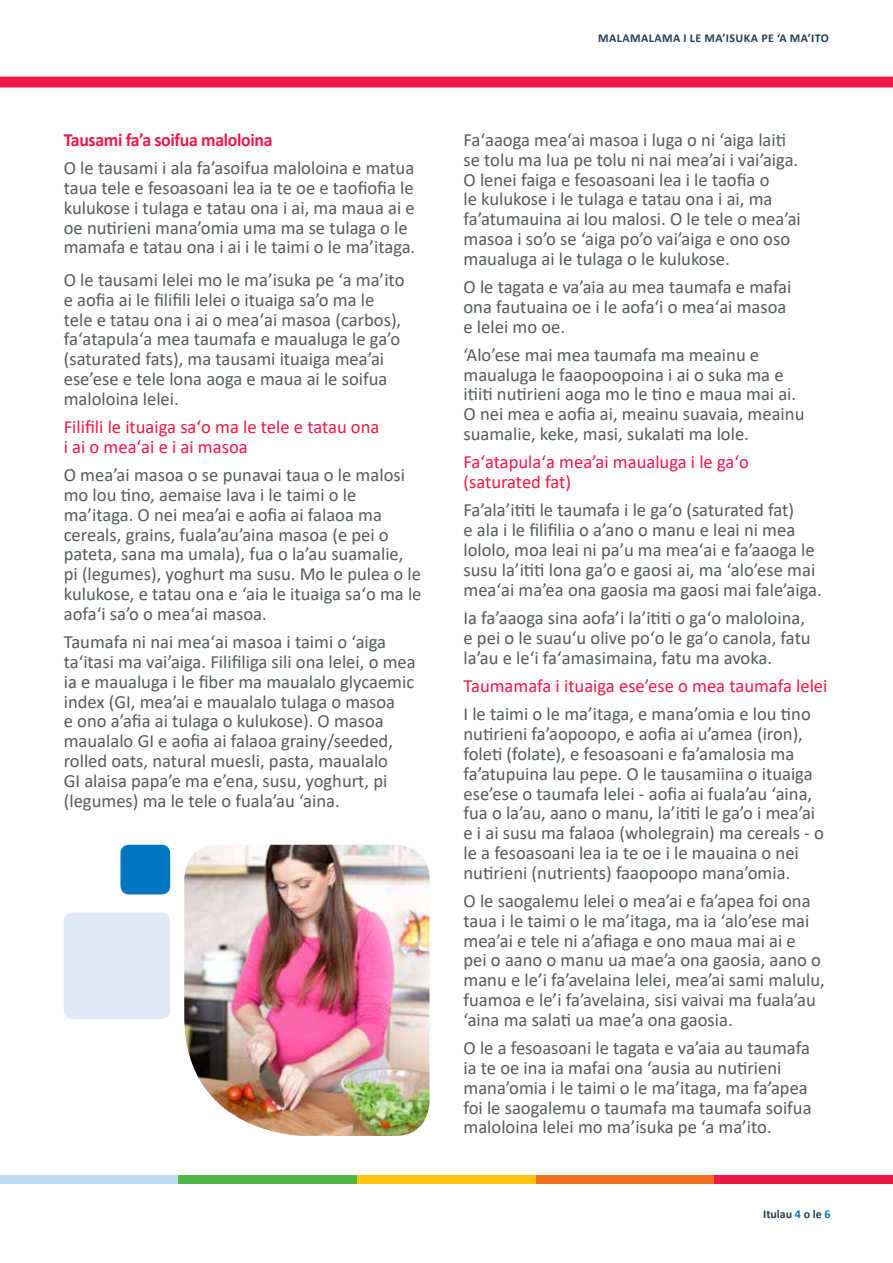
<style>
.page{position:relative;width:893px;height:1263px;background:#fff}
.page>*{position:absolute;margin:0;border:0;box-sizing:border-box;transform-origin:0 0}
.t1{font:18.6px/19.8px "Calibri";color:#58595b}
.t2{font:18.6px/19.6px "Calibri";color:#ed1846}
.t3{font:700 18.6px "Calibri";letter-spacing:-.02em;color:#ed1846;scale:.96 1}
.t4{font:700 12px "Calibri";letter-spacing:.04em;color:#243e50}
.t5{font:700 12px "Calibri";color:#243e50}
.s1{color:#0076c0}
</style>
<div class="page">
<div style="left:0;top:77px;width:893px;height:10px;background:#ed1846"></div>
<div style="left:357px;top:1176px;width:179px;height:8px;background:#ffc20e"></div>
<div style="left:0;top:1176px;width:179px;height:8px;background:#bcdbf3"></div>
<div style="left:179px;top:1176px;width:178px;height:8px;background:#50b848"></div>
<div style="left:536px;top:1176px;width:178px;height:8px;background:#f36f21"></div>
<div style="left:714px;top:1176px;width:179px;height:8px;background:#ed1846"></div>
<img style="left:184px;top:845px;width:245px;height:291px">
<div style="left:120px;top:845px;width:50px;height:49px;background:#0076c0;border-radius:9px"></div>
<div style="left:64px;top:912px;width:106px;height:107px;background:#e1e9f6;border-radius:9px"></div>
<p class="t3" style="left:64px;top:128px;width:219px">Tausami fa’a soifua maloloina</p>
<p class="t1" style="left:64px;top:158px;width:353px">O le tausami i ala fa’asoifua maloloina e matua taua tele e fesoasoani lea ia te oe e taofiofia le kulukose i tulaga e tatau ona i ai, ma maua ai e oe nutirieni mana’omia uma ma se tulaga o le mamafa e tatau ona i ai i le taimi o le ma’itaga.</p>
<p class="t1" style="left:64px;top:269px;width:342px">O le tausami lelei mo le ma’isuka pe ‘a ma’ito e aofia ai le filifili lelei o ituaiga sa’o ma le tele e tatau ona i ai o meaʻai masoa (carbos), faʻatapulaʻa mea taumafa e maualuga le ga’o (saturated fats), ma tausami ituaiga mea’ai ese’ese e tele lona aoga e maua ai le soifua maloloina lelei.</p>
<p class="t2" style="left:64px;top:417px;width:317px">Filifili le ituaiga saʻo ma le tele e tatau ona i ai o meaʻai e i ai masoa</p>
<p class="t1" style="left:64px;top:464px;width:359px">O mea’ai masoa o se punavai taua o le malosi mo lou tino, aemaise lava i le taimi o le ma’itaga. O nei mea’ai e aofia ai falaoa ma cereals, grains, fuala’au’aina masoa (e pei o pateta, sana ma umala), fua o la’au suamalie, pi (legumes), yoghurt ma susu. Mo le pulea o le kulukose, e tatau ona e ‘aia le ituaiga saʻo ma le aofaʻi sa’o o meaʻai masoa.</p>
<p class="t1" style="left:64px;top:631px;width:353px">Taumafa ni nai meaʻai masoa i taimi o ‘aiga taʻitasi ma vai’aiga. Filifiliga sili ona lelei, o mea ia e maualuga i le fiber ma maualalo glycaemic index (GI, mea’ai e maualalo tulaga o masoa<br>e ono a’afia ai tulaga o kulukose). O masoa maualalo GI e aofia ai falaoa grainy/seeded, rolled oats, natural muesli, pasta, maualalo<br>GI alaisa papa’e ma e’ena, susu, yoghurt, pi (legumes) ma le tele o fuala’au ‘aina.</p>
<p class="t4" style="left:598px;top:31px;width:232px">MALAMALAMA I LE MA’ISUKA PE ‘A MA’ITO</p>
<p class="t1" style="left:463px;top:129px;width:339px">Faʻaaoga meaʻai masoa i luga o ni ‘aiga laiti se tolu ma lua pe tolu ni nai mea’ai i vai’aiga.<br>O lenei faiga e fesoasoani lea i le taofia o<br>le kulukose i le tulaga e tatau ona i ai, ma fa’atumauina ai lou malosi. O le tele o mea’ai masoa i so’o se ‘aiga po’o vai’aiga e ono oso maualuga ai le tulaga o le kulukose.</p>
<p class="t1" style="left:463px;top:277px;width:329px">O le tagata e va’aia au mea taumafa e mafai ona fautuaina oe i le aofaʻi o meaʻai masoa e lelei mo oe.</p>
<p class="t1" style="left:463px;top:344px;width:342px">‘Alo’ese mai mea taumafa ma meainu e maualuga le faaopoopoina i ai o suka ma e itiiti nutirieni aoga mo le tino e maua mai ai.<br>O nei mea e aofia ai, meainu suavaia, meainu suamalie, keke, masi, sukalati ma lole.</p>
<p class="t2" style="left:463px;top:452px;width:287px">Faʻatapulaʻa mea’ai maualuga i le gaʻo (saturated fat)</p>
<p class="t1" style="left:463px;top:500px;width:360px">Fa’ala’ititi le taumafa i le gaʻo (saturated fat)<br>e ala i le filifilia o a’ano o manu e leai ni mea lololo, moa leai ni pa’u ma meaʻai e fa’aaoga le susu la’ititi lona ga’o e gaosi ai, ma ‘alo’ese mai meaʻai ma’ea ona gaosia ma gaosi mai fale’aiga.</p>
<p class="t1" style="left:463px;top:607px;width:349px">Ia fa’aaoga sina aofa’i la’ititi o gaʻo maloloina, e pei o le suauʻu olive poʻo le gaʻo canola, fatu la’au e leʻi faʻamasimaina, fatu ma avoka.</p>
<p class="t2" style="left:463px;top:675px;width:365px">Taumamafa i ituaiga ese’ese o mea taumafa lelei</p>
<p class="t1" style="left:463px;top:704px;width:362px">I le taimi o le ma’itaga, e mana’omia e lou tino nutirieni fa’aopoopo, e aofia ai u’amea (iron), foleti (folate), e fesoasoani e fa’amalosia ma fa’atupuina lau pepe. O le tausamiina o ituaiga ese’ese o taumafa lelei - aofia ai fuala’au ‘aina, fua o la’au, aano o manu, la’ititi le ga’o i mea’ai e i ai susu ma falaoa (wholegrain) ma cereals - o le a fesoasoani lea ia te oe i le mauaina o nei nutirieni (nutrients) faaopoopo mana’omia.</p>
<p class="t1" style="left:463px;top:890px;width:363px">O le saogalemu lelei o mea’ai e fa’apea foi ona taua i le taimi o le ma’itaga, ma ia ‘alo’ese mai mea’ai e tele ni a’afiaga e ono maua mai ai e<br>pei o aano o manu ua mae’a ona gaosia, aano o manu e le’i fa’avelaina lelei, mea’ai sami malulu, fuamoa e le’i fa’avelaina, sisi vaivai ma fuala’au ‘aina ma salati ua mae’a ona gaosia.</p>
<p class="t1" style="left:463px;top:1038px;width:350px">O le a fesoasoani le tagata e va’aia au taumafa ia te oe ina ia mafai ona ‘ausia au nutirieni mana’omia i le taimi o le ma’itaga, ma fa’apea foi le saogalemu o taumafa ma taumafa soifua maloloina lelei mo ma’isuka pe ‘a ma’ito.</p>
<p class="t5" style="left:763px;top:1206px;width:69px">Itulau <span class="s1">4</span> o le <span class="s1">6</span></p>
</div>
